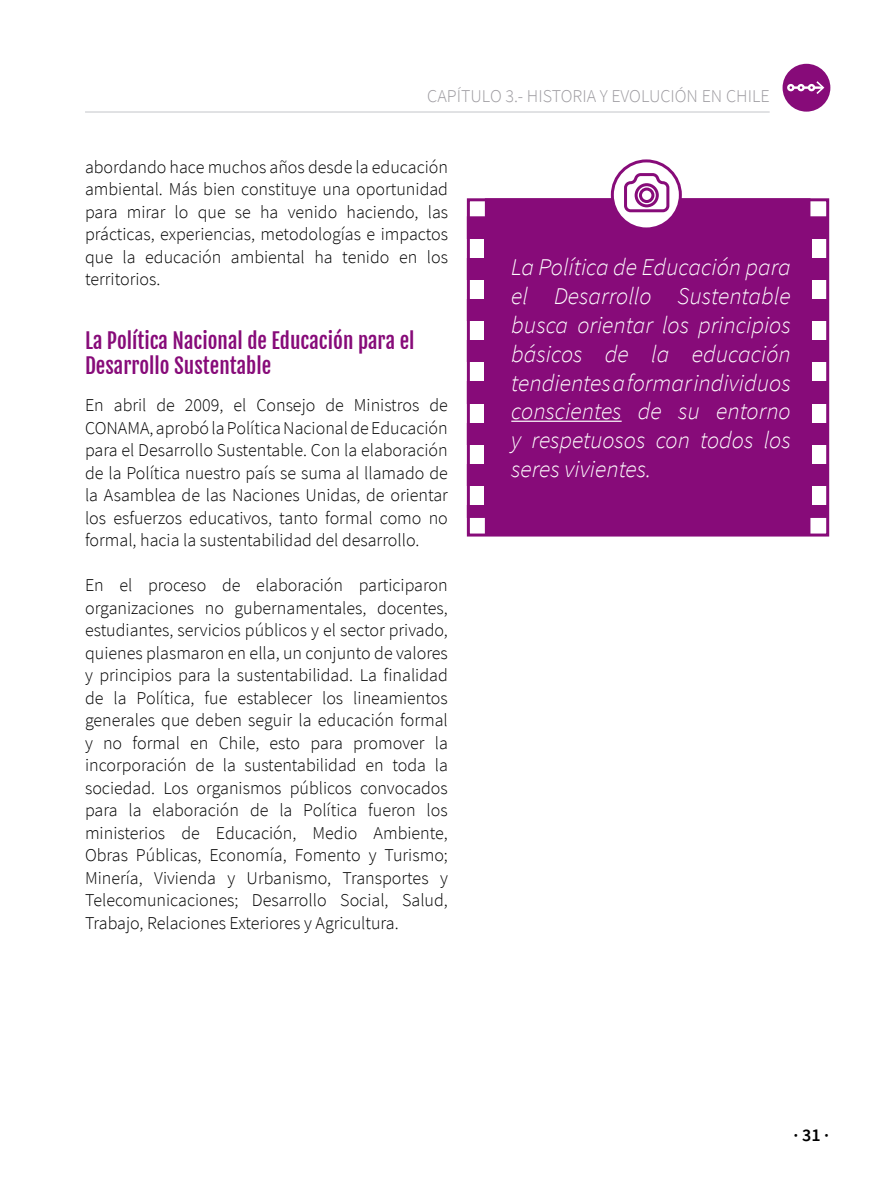
<style>
.page{position:relative;width:893px;height:1191px;background:#fff}
.page>*{position:absolute;margin:0;border:0;box-sizing:border-box;transform-origin:0 0}
.t1{font:italic 300 24px/28.8px "Source Sans Pro";color:#fff;text-align:justify}
.t2{font:21px/25.2px "Fjalla One";color:#870b79}
.t3{font:300 18px/22.5px "Source Sans Pro";color:#000;text-align:justify}
.t4{font:300 18px "Source Sans Pro";color:#9d9ba0}
.t5{font:600 18px "Source Sans Pro";color:#000}
</style>
<div class="page">
<div style="left:782px;top:64px;width:48px;height:48px;background:#870b79;border-radius:50%"></div>
<hr style="left:792px;top:86px;width:31px;height:3px;background:#fff">
<div style="left:797px;top:84px;width:8px;height:7px;border:2px solid #fff;border-radius:50%"></div>
<svg style="left:809px;top:81px;width:15px;height:13px"></svg>
<div style="left:808px;top:84px;width:7px;height:7px;border:2px solid #fff;border-radius:50%"></div>
<svg style="left:793px;top:85px;width:10px;height:5px"></svg>
<div style="left:787px;top:84px;width:7px;height:7px;border:2px solid #fff;border-radius:50%"></div>
<hr style="left:85px;top:112px;width:685px;height:1px;background:#c3c5ca">
<div style="left:471px;top:202px;width:354px;height:330px;background:#870b79"></div>
<hr style="left:511px;top:420px;width:111px;height:2px;background:#fff">
<div style="left:466px;top:280px;width:18px;height:18px;background:#fff"></div>
<div style="left:466px;top:239px;width:18px;height:18px;background:#fff"></div>
<div style="left:466px;top:404px;width:18px;height:18px;background:#fff"></div>
<div style="left:466px;top:321px;width:18px;height:18px;background:#fff"></div>
<div style="left:466px;top:486px;width:18px;height:18px;background:#fff"></div>
<div style="left:466px;top:445px;width:18px;height:18px;background:#fff"></div>
<div style="left:466px;top:198px;width:18px;height:18px;background:#fff"></div>
<div style="left:466px;top:363px;width:18px;height:18px;background:#fff"></div>
<div style="left:812px;top:280px;width:18px;height:18px;background:#fff"></div>
<div style="left:812px;top:239px;width:18px;height:18px;background:#fff"></div>
<div style="left:812px;top:404px;width:18px;height:18px;background:#fff"></div>
<div style="left:812px;top:321px;width:18px;height:18px;background:#fff"></div>
<div style="left:812px;top:486px;width:18px;height:18px;background:#fff"></div>
<div style="left:812px;top:445px;width:18px;height:18px;background:#fff"></div>
<div style="left:812px;top:363px;width:18px;height:18px;background:#fff"></div>
<div style="left:467px;top:198px;width:362px;height:338px;border:3px solid #870b79"></div>
<svg style="left:612px;top:161px;width:68px;height:68px"></svg>
<div style="left:611px;top:159px;width:71px;height:71px;border:3px solid #870b79;border-radius:50%"></div>
<svg style="left:622px;top:172px;width:49px;height:42px"></svg>
<p class="t4" style="left:427px;top:85px;width:344px">CAPÍTULO 3.- HISTORIA Y EVOLUCIÓN EN CHILE</p>
<p class="t3" style="left:85px;top:156px;width:365px">abordando hace muchos años desde la educación ambiental. Más bien constituye una oportunidad para mirar lo que se ha venido haciendo, las prácticas, experiencias, metodologías e impactos que la educación ambiental ha tenido en los territorios.</p>
<p class="t2" style="left:85px;top:328px;width:331px">La Política Nacional de Educación para el<br>Desarrollo Sustentable</p>
<p class="t3" style="left:85px;top:394px;width:364px">En abril de 2009, el Consejo de Ministros de CONAMA, aprobó la Política Nacional de Educación para el Desarrollo Sustentable. Con la elaboración de la Política nuestro país se suma al llamado de la Asamblea de las Naciones Unidas, de orientar los esfuerzos educativos, tanto formal como no formal, hacia la sustentabilidad del desarrollo.</p>
<p class="t3" style="left:85px;top:574px;width:364px">En el proceso de elaboración participaron organizaciones no gubernamentales, docentes, estudiantes, servicios públicos y el sector privado, quienes plasmaron en ella, un conjunto de valores y principios para la sustentabilidad. La finalidad de la Política, fue establecer los lineamientos generales que deben seguir la educación formal y no formal en Chile, esto para promover la incorporación de la sustentabilidad en toda la sociedad. Los organismos públicos convocados para la elaboración de la Política fueron los ministerios de Educación, Medio Ambiente, Obras Públicas, Economía, Fomento y Turismo; Minería, Vivienda y Urbanismo, Transportes y Telecomunicaciones; Desarrollo Social, Salud, Trabajo, Relaciones Exteriores y Agricultura.</p>
<h1 class="t1" style="left:511px;top:253px;width:281px">La Política de Educación para el Desarrollo Sustentable busca orientar los principios básicos de la educación tendientes a formar individuos conscientes de su entorno y respetuosos con todos los seres vivientes.</h1>
<p class="t5" style="left:794px;top:1122px;width:37px">· 31 ·</p>
</div>
